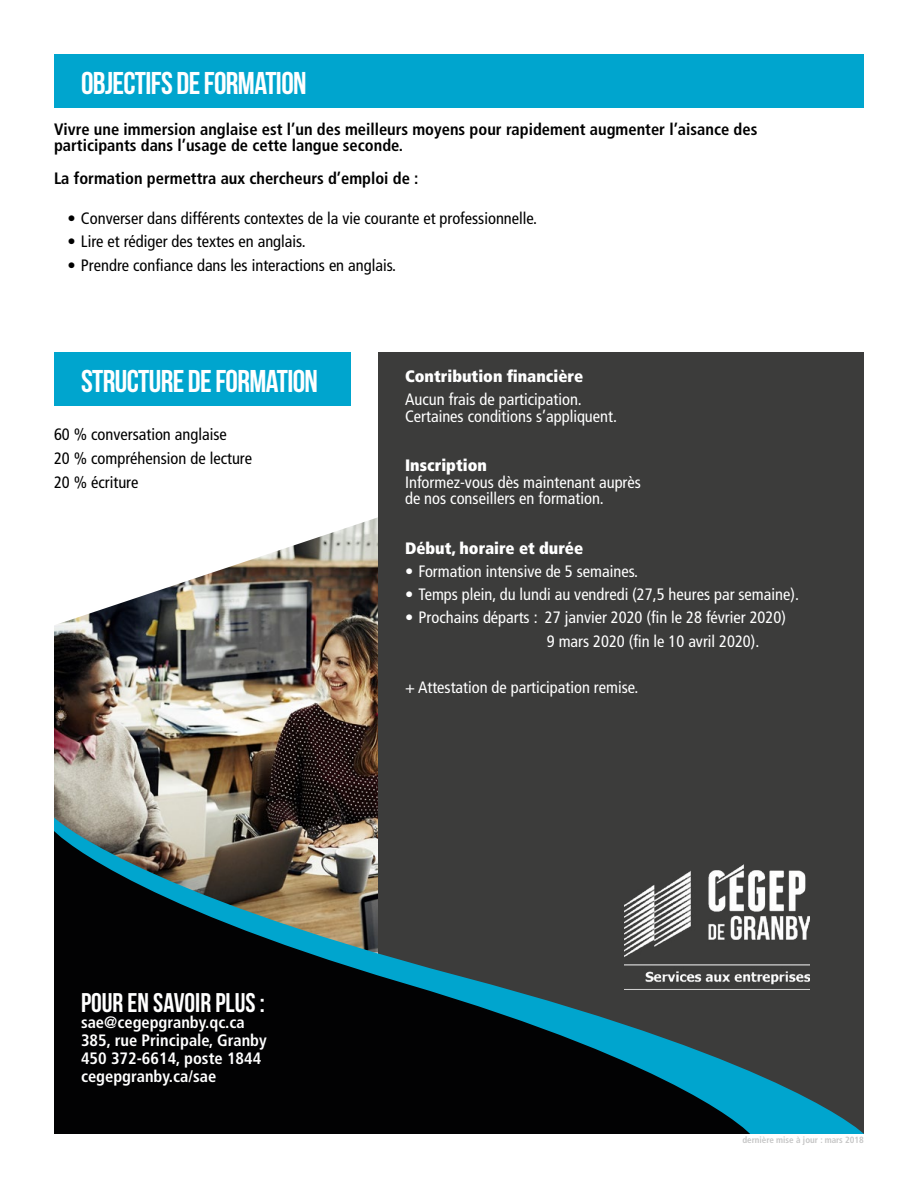
<style>
.page{position:relative;width:918px;height:1188px;background:#fff}
.page>*{position:absolute;margin:0;border:0;box-sizing:border-box;transform-origin:0 0}
.t1{font:31.5px "Bebas Neue";letter-spacing:-.02em;color:#fff}
.t2{font:27px "Bebas Neue";color:#fff}
.t3{font:condensed 16.5px/16.5px "Frutiger LT Std";color:#fff}
.t4{font:condensed 16.5px/24px "Frutiger LT Std";color:#000}
.t5{font:700 condensed 16.5px/16.5px "Frutiger LT Std";color:#000}
.t6{font:700 condensed 16.5px/18px "Frutiger LT Std";color:#fff}
.t7{font:900 condensed 16.5px "Frutiger LT Std";color:#fff}
.t8{font:700 condensed 9px "Frutiger LT Std";color:#c6c6c6}
</style>
<div class="page">
<img style="left:54px;top:517px;width:324px;height:301px">
<div style="left:54px;top:54px;width:810px;height:54px;background:#00a5ce"></div>
<div style="left:378px;top:352px;width:486px;height:782px;background:#3c3c3b"></div>
<svg style="left:54px;top:818px;width:810px;height:316px"></svg>
<svg style="left:54px;top:831px;width:696px;height:303px;fill:#020203"></svg>
<img style="left:625px;top:864px;width:185px;height:125px">
<div style="left:54px;top:352px;width:297px;height:54px;background:#00a5ce"></div>
<h1 class="t1" style="left:81px;top:66px;width:227px">OBJECTIFS DE FORMATION</h1>
<p class="t5" style="left:54px;top:121px;width:705px">Vivre une immersion anglaise est l’un des meilleurs moyens pour rapidement augmenter l’aisance des participants dans l’usage de cette langue seconde.</p>
<p class="t5" style="left:54px;top:170px;width:366px">La formation permettra aux chercheurs d’emploi de :</p>
<p class="t4" style="left:67px;top:206px;width:471px">• Converser dans différents contextes de la vie courante et professionnelle.</p>
<p class="t4" style="left:67px;top:230px;width:240px">• Lire et rédiger des textes en anglais.</p>
<p class="t4" style="left:67px;top:253px;width:330px">• Prendre confiance dans les interactions en anglais.</p>
<h1 class="t1" style="left:81px;top:364px;width:239px">STRUCTURE DE FORMATION</h1>
<p class="t4" style="left:54px;top:423px;width:200px">60 % conversation anglaise<br>20 % compréhension de lecture<br>20 % écriture</p>
<p class="t7" style="left:405px;top:366px;width:180px">Contribution financière</p>
<p class="t3" style="left:405px;top:391px;width:213px">Aucun frais de participation.<br>Certaines conditions s’appliquent.</p>
<p class="t7" style="left:405px;top:455px;width:83px">Inscription</p>
<p class="t3" style="left:405px;top:474px;width:237px">Informez-vous dès maintenant auprès de nos conseillers en formation.</p>
<p class="t7" style="left:405px;top:538px;width:180px">Début, horaire et durée</p>
<p class="t3" style="left:405px;top:563px;width:235px">• Formation intensive de 5 semaines.</p>
<p class="t3" style="left:405px;top:586px;width:395px">• Temps plein, du lundi au vendredi (27,5 heures par semaine).</p>
<p class="t3" style="left:547px;top:606px;width:241px;line-height:23.2px;text-indent:-142px">• Prochains départs : 27 janvier 2020 (fin le 28 février 2020)<br>9 mars 2020 (fin le 10 avril 2020).</p>
<p class="t3" style="left:405px;top:679px;width:235px">+ Attestation de participation remise.</p>
<h2 class="t2" style="left:81px;top:987px;width:185px">POUR EN SAVOIR PLUS :</h2>
<p class="t6" style="left:81px;top:1013px;width:187px">sae@cegepgranby.qc.ca<br>385, rue Principale, Granby<br>450 372-6614, poste 1844 cegepgranby.ca/sae</p>
<p class="t8" style="left:742px;top:1135px;width:123px">dernière mise à jour : mars 2018</p>
</div>
